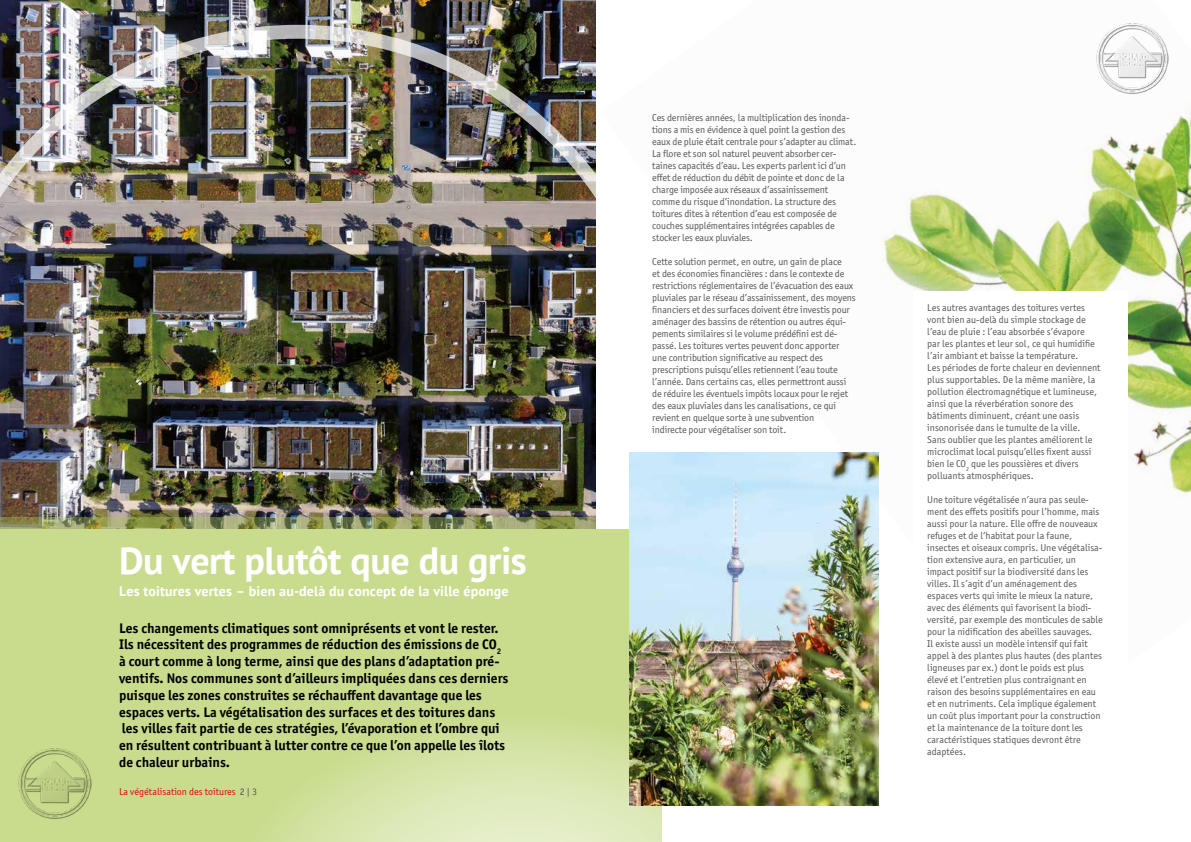
<style>
.page{position:relative;width:1191px;height:842px;background:#fff}
.page>*{position:absolute;margin:0;border:0;box-sizing:border-box;transform-origin:0 0}
.t1{font:700 38px "PT Sans";letter-spacing:-.01em;color:#fff}
.t2{font:700 14px/16.8px "Officina Sans ITC Pro";color:#000}
.t3{font:700 14px "PT Sans";letter-spacing:.01em;color:#fff}
.t4{font:10px/12px "Officina Sans ITC Pro";color:#575756}
.t5{font:10px "Officina Sans ITC Pro";color:#db0812}
.s1{color:#575756}
</style>
<div class="page">
<img style="left:670px;top:54px;width:521px;height:672px">
<img style="left:0;top:0;width:595px;height:25px">
<img style="left:0;top:25px;width:670px;height:504px">
<div style="left:0;top:529px;width:661px;height:313px;background:#c9dc8d"></div>
<svg style="left:273px;top:729px;width:551px;height:113px"></svg>
<img style="left:629px;top:453px;width:249px;height:352px">
<div style="left:913px;top:291px;width:215px;height:464px;background:#fff"></div>
<img style="left:0;top:518px;width:595px;height:11px">
<img style="left:1096px;top:23px;width:72px;height:72px">
<img style="left:19px;top:748px;width:72px;height:71px">
<h1 class="t1" style="left:119px;top:535px;width:409px">Du vert plutôt que du gris</h1>
<h2 class="t3" style="left:119px;top:582px;width:391px">Les toitures vertes – bien au-delà du concept de la ville éponge</h2>
<p class="t2" style="left:119px;top:619px;width:391px">Les changements climatiques sont omniprésents et vont le rester.<br>Ils nécessitent des programmes de réduction des émissions de CO<sub>2 </sub>à court comme à long terme, ainsi que des plans d’adaptation pré&shy;ventifs. Nos communes sont d’ailleurs impliquées dans ces derniers puisque les zones construites se réchauffent davantage que les espaces verts. La végétalisation des surfaces et des toitures dans les villes fait partie de ces stratégies, l’évaporation et l’ombre qui en résultent contribuant à lutter contre ce que l’on appelle les îlots de chaleur urbains.</p>
<p class="t5" style="left:119px;top:786px;width:139px">La végétalisation des toitures <span class="s1">2 | 3</span></p>
<p class="t4" style="left:652px;top:111px;width:206px">Ces dernières années, la multiplication des inonda&shy;tions a mis en évidence à quel point la gestion des eaux de pluie était centrale pour s’adapter au climat.<br>La flore et son sol naturel peuvent absorber cer&shy;taines capacités d’eau. Les experts parlent ici d’un effet de réduction du débit de pointe et donc de la charge imposée aux réseaux d’assainissement comme du risque d’inondation. La structure des toitures dites à rétention d’eau est composée de couches supplémentaires intégrées capables de stocker les eaux pluviales.</p>
<p class="t4" style="left:652px;top:255px;width:205px">Cette solution permet, en outre, un gain de place<br>et des économies financières : dans le contexte de restrictions réglementaires de l’évacuation des eaux pluviales par le réseau d’assainissement, des moyens financiers et des surfaces doivent être investis pour aménager des bassins de rétention ou autres équi&shy;pements similaires si le volume prédéfini est dé&shy;passé. Les toitures vertes peuvent donc apporter une contribution significative au respect des prescriptions puisqu’elles retiennent l’eau toute l’année. Dans certains cas, elles permettront aussi de réduire les éventuels impôts locaux pour le rejet des eaux pluviales dans les canalisations, ce qui revient en quelque sorte à une subvention<br>indirecte pour végétaliser son toit.</p>
<p class="t4" style="left:927px;top:302px;width:175px">Les autres avantages des toitures vertes vont bien au-delà du simple stockage de l’eau de pluie : l’eau absorbée s’évapore<br>par les plantes et leur sol, ce qui humidifie l’air ambiant et baisse la température.<br>Les périodes de forte chaleur en deviennent plus supportables. De la même manière, la pollution électromagnétique et lumineuse, ainsi que la réverbération sonore des bâtiments diminuent, créant une oasis insonorisée dans le tumulte de la ville.<br>Sans oublier que les plantes améliorent le microclimat local puisqu’elles fixent aussi bien le CO<sub>2</sub> que les poussières et divers polluants atmosphériques.</p>
<p class="t4" style="left:927px;top:494px;width:177px">Une toiture végétalisée n’aura pas seule&shy;ment des effets positifs pour l’homme, mais aussi pour la nature. Elle offre de nouveaux refuges et de l’habitat pour la faune, insectes et oiseaux compris. Une végétalisa&shy;tion extensive aura, en particulier, un impact positif sur la biodiversité dans les villes. Il s’agit d’un aménagement des espaces verts qui imite le mieux la nature, avec des éléments qui favorisent la biodi&shy;versité, par exemple des monticules de sable pour la nidification des abeilles sauvages.<br>Il existe aussi un modèle intensif qui fait appel à des plantes plus hautes (des plantes ligneuses par ex.) dont le poids est plus élevé et l’entretien plus contraignant en raison des besoins supplémentaires en eau et en nutriments. Cela implique également un coût plus important pour la construction et la maintenance de la toiture dont les caractéristiques statiques devront être adaptées.</p>
</div>
